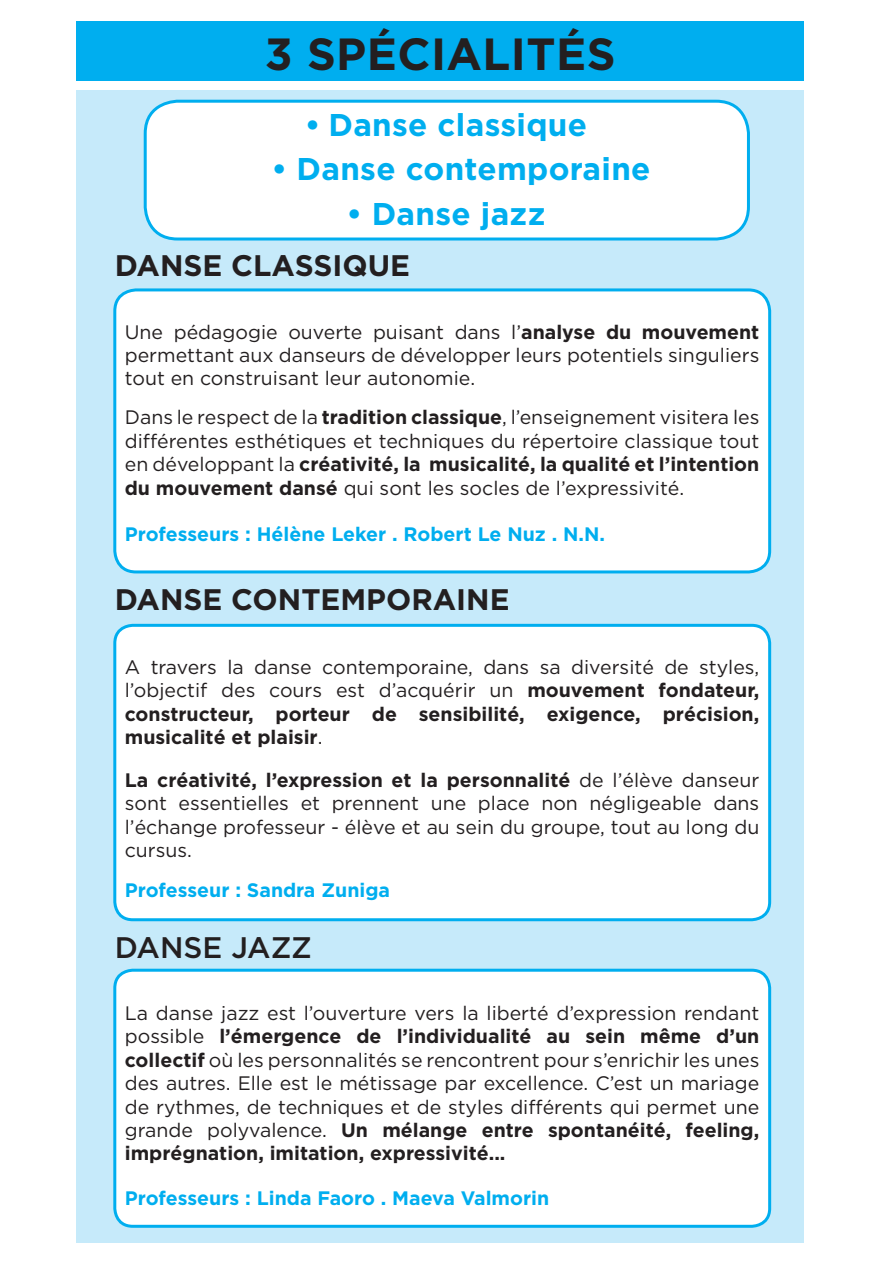
<style>
.page{position:relative;width:893px;height:1263px;background:#fff}
.page>*{position:absolute;margin:0;border:0;box-sizing:border-box;transform-origin:0 0}
.t1{font:700 45px "Gotham HTF";letter-spacing:.01em;color:#231f20}
.t2{font:700 31.5px "Gotham HTF";letter-spacing:.01em;color:#00aeef}
.t3{font:700 29.7px "Gotham HTF";color:#231f20}
.t4{font:500 29.7px "Gotham HTF";color:#231f20}
.t5{font:19.5px/23.4px "Gotham HTF";color:#231f20;text-align:justify}
.t6{font:700 19.5px/23.4px "Gotham HTF";color:#231f20;text-align:justify}
.t7{font:700 19.5px "Gotham HTF";color:#00aeef}
.s1{font-weight:700}
.s2{font-weight:400}
</style>
<div class="page">
<div style="left:77px;top:21px;width:727px;height:60px;background:#00aeef"></div>
<div style="left:77px;top:90px;width:727px;height:1153px;background:#c6eafa"></div>
<div style="left:145px;top:101px;width:603px;height:138px;background:#fff;border-radius:32px"></div>
<div style="left:144px;top:100px;width:606px;height:140px;border:3px solid #00aeef;border-radius:32px"></div>
<div style="left:115px;top:290px;width:655px;height:282px;background:#fff;border-radius:21px"></div>
<div style="left:113px;top:288px;width:658px;height:285px;border:3px solid #00aeef;border-radius:21px"></div>
<div style="left:115px;top:625px;width:655px;height:295px;background:#fff;border-radius:18px"></div>
<div style="left:113px;top:624px;width:658px;height:297px;border:3px solid #00aeef;border-radius:18px"></div>
<div style="left:115px;top:970px;width:655px;height:256px;background:#fff;border-radius:18px"></div>
<div style="left:113px;top:969px;width:658px;height:259px;border:3px solid #00aeef;border-radius:18px"></div>
<p class="t1" style="left:265px;top:28px;width:352px">3 SPÉCIALITÉS</p>
<p class="t2" style="left:305px;top:106px;width:284px">• Danse classique</p>
<p class="t2" style="left:271px;top:151px;width:381px">• Danse contemporaine</p>
<p class="t2" style="left:347px;top:195px;width:200px">• Danse jazz</p>
<p class="t3" style="left:115px;top:248px;width:297px">DANSE CLASSIQUE</p>
<p class="t5" style="left:125px;top:320px;width:636px">Une pédagogie ouverte puisant dans l’<span class="s1">analyse du mouvement </span>permettant aux danseurs de développer leurs potentiels singuliers tout en construisant leur autonomie.</p>
<p class="t5" style="left:125px;top:405px;width:636px">Dans le respect de la <span class="s1">tradition classique</span>, l’enseignement visitera les différentes esthétiques et techniques du répertoire classique tout en développant la <span class="s1">créativité, la musicalité, la qualité et l’intention du mouvement dansé</span> qui sont les socles de l’expressivité.</p>
<p class="t7" style="left:125px;top:523px;width:482px">Professeurs : Hélène Leker . Robert Le Nuz . N.N.</p>
<p class="t3" style="left:115px;top:582px;width:396px">DANSE CONTEMPORAINE</p>
<p class="t6" style="left:125px;top:655px;width:636px"><span class="s2">A travers la danse contemporaine, dans sa diversité de styles, l’objectif des cours est d’acquérir un</span> mouvement fondateur, constructeur, porteur de sensibilité, exigence, précision, musicalité et plaisir<span class="s2">.</span></p>
<p class="t5" style="left:125px;top:768px;width:636px"><span class="s1">La créativité, l’expression et la personnalité</span> de l’élève danseur sont essentielles et prennent une place non négligeable dans l’échange professeur - élève et au sein du groupe, tout au long du cursus.</p>
<p class="t7" style="left:125px;top:878px;width:267px">Professeur : Sandra Zuniga</p>
<p class="t4" style="left:115px;top:930px;width:199px">DANSE JAZZ</p>
<p class="t5" style="left:125px;top:1001px;width:636px">La danse jazz est l’ouverture vers la liberté d’expression rendant possible <span class="s1">l’émergence de l’individualité au sein même d’un collectif</span> où les personnalités se rencontrent pour s’enrichir les unes des autres. Elle est le métissage par excellence. C’est un mariage de rythmes, de techniques et de styles différents qui permet une grande polyvalence. <span class="s1">Un mélange entre spontanéité, feeling, imprégnation, imitation, expressivité...</span></p>
<p class="t7" style="left:125px;top:1187px;width:426px">Professeurs : Linda Faoro . Maeva Valmorin</p>
</div>
